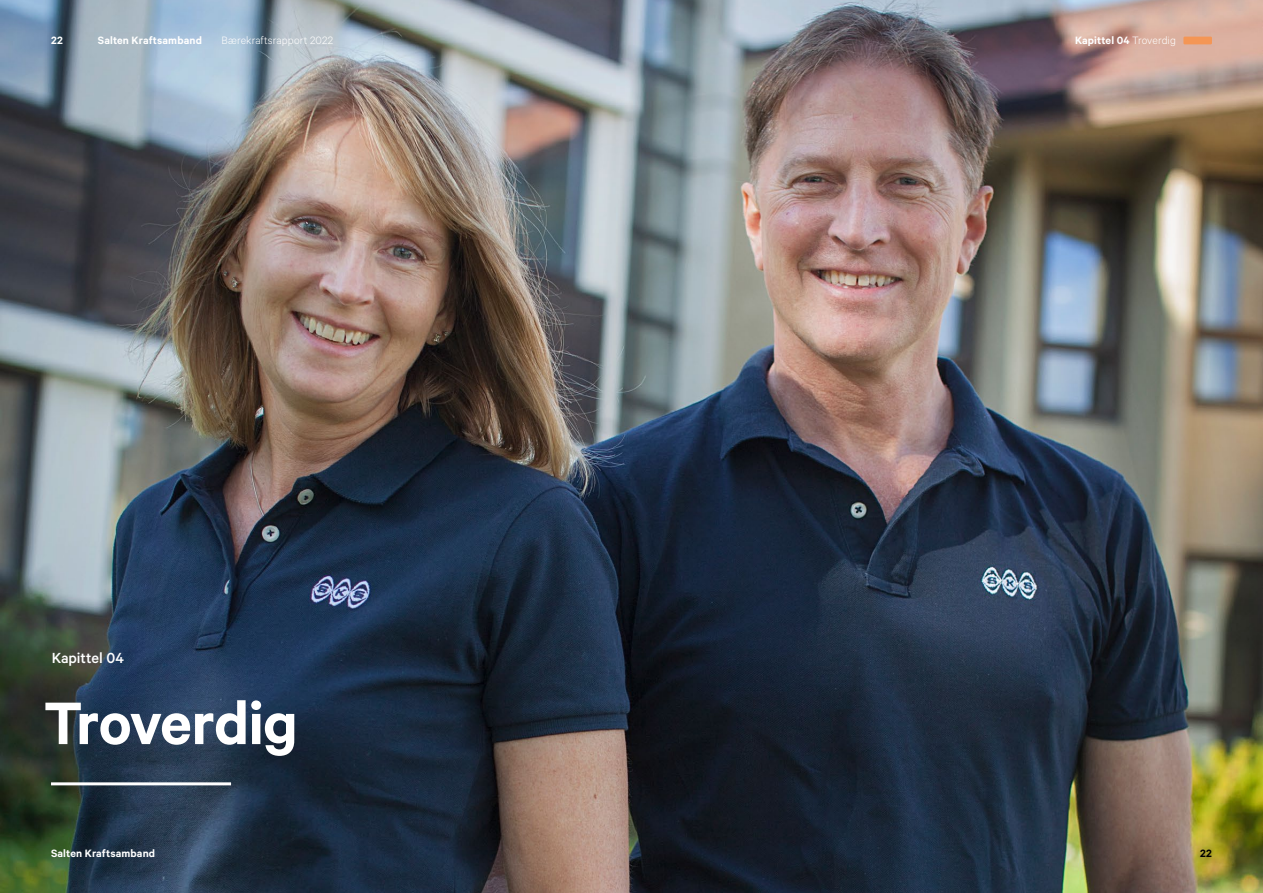
<style>
.page{position:relative;width:1263px;height:893px;background:#fff}
.page>*{position:absolute;margin:0;border:0;box-sizing:border-box;transform-origin:0 0}
.t1{font:600 67.5px "Calibre";letter-spacing:-.015em;color:#fff}
.t2{font:500 16.5px "Calibre";letter-spacing:-.005em;color:#fff}
.t3{font:600 12px "Calibre";letter-spacing:.01em;color:#fff}
.t4{font:300 12px "Calibre";letter-spacing:.01em;color:#fff}
.t5{font:600 12px "Calibre";color:#000}
.s1{font-weight:300}
</style>
<div class="page">
<img style="left:0;top:0;width:1263px;height:893px">
<hr style="left:51px;top:782px;width:180px;height:3px;background:#fff">
<div style="left:1183px;top:37px;width:29px;height:7px;background:#f49655"></div>
<p class="t3" style="left:51px;top:34px;width:13px">22</p>
<p class="t3" style="left:98px;top:34px;width:106px">Salten Kraftsamband</p>
<p class="t4" style="left:222px;top:34px;width:113px">Bærekraftsrapport 2022</p>
<p class="t3" style="left:1075px;top:34px;width:102px">Kapittel 04 <span class="s1">Troverdig</span></p>
<h2 class="t2" style="left:52px;top:648px;width:74px">Kapittel 04</h2>
<h1 class="t1" style="left:44px;top:683px;width:256px">Troverdig</h1>
<p class="t3" style="left:51px;top:846px;width:106px">Salten Kraftsamband</p>
<p class="t5" style="left:1200px;top:846px;width:13px">22</p>
</div>
